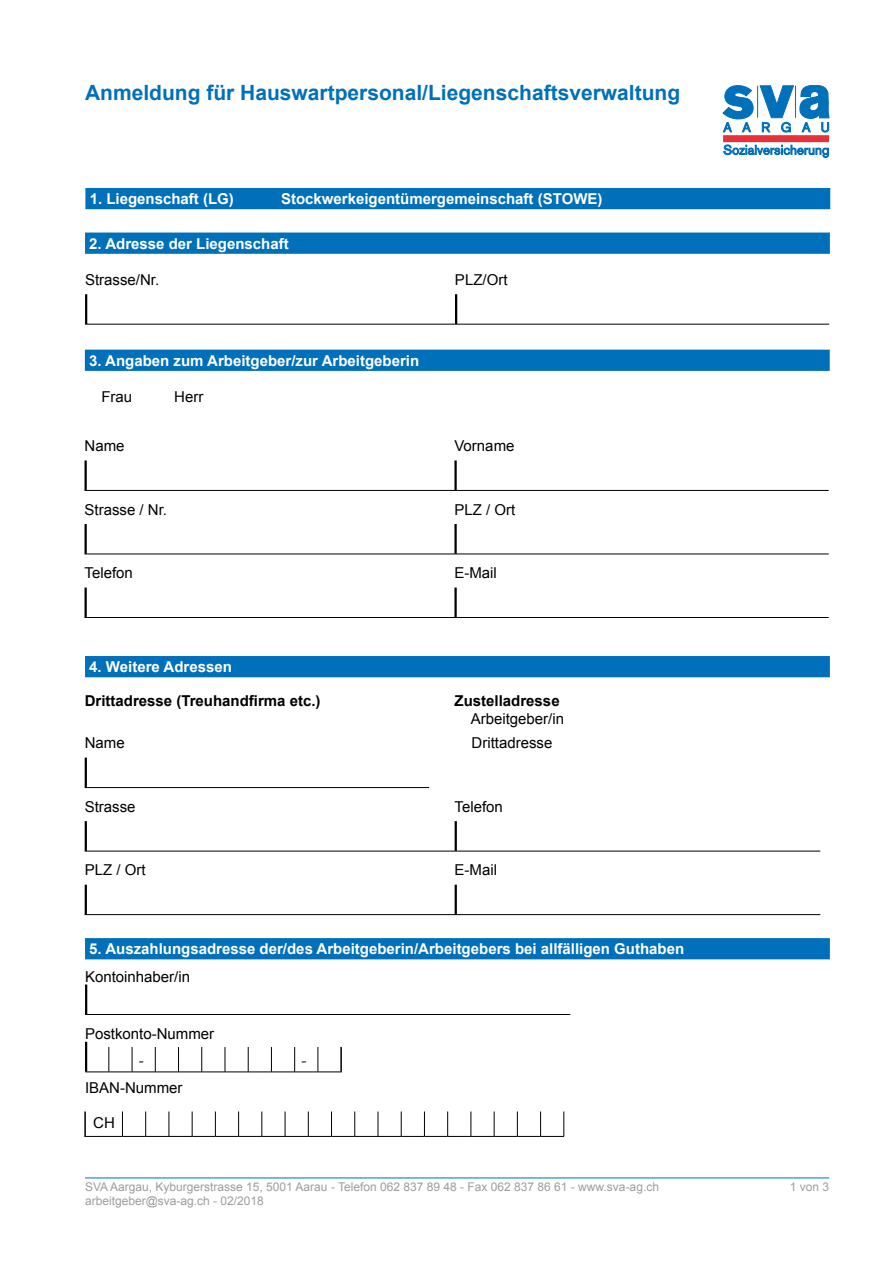
<style>
.page{position:relative;width:893px;height:1263px;background:#fff}
.page>*{position:absolute;margin:0;border:0;box-sizing:border-box;transform-origin:0 0}
.t1{font:700 21px "Arial";color:#0070ba}
.t2{font:18px "Minion Pro";color:#000}
.t3{font:700 15px "Arial";color:#fff}
.t4{font:15px "Arial";color:#000}
.t5{font:700 15px "Arial";color:#000}
.t6{font:12px/14.4px "Arial";color:#9d9d9c}
</style>
<div class="page">
<hr style="left:85px;top:1177px;width:744px;height:1px;background:#0070ba">
<svg style="left:723px;top:85px;width:106px;height:47px"></svg>
<svg style="left:723px;top:145px;width:106px;height:13px"></svg>
<hr style="left:757px;top:86px;width:1px;height:32px;background:#0070ba">
<hr style="left:795px;top:86px;width:1px;height:32px;background:#0070ba">
<div style="left:723px;top:135px;width:106px;height:7px;background:#e73037"></div>
<div style="left:85px;top:188px;width:745px;height:21px;background:#0070ba"></div>
<hr style="left:85px;top:324px;width:744px;height:1px;background:#000">
<hr style="left:85px;top:294px;width:2px;height:30px;background:#000">
<hr style="left:455px;top:294px;width:2px;height:30px;background:#000">
<div style="left:85px;top:656px;width:745px;height:21px;background:#0070ba"></div>
<div style="left:85px;top:233px;width:745px;height:21px;background:#0070ba"></div>
<hr style="left:85px;top:787px;width:344px;height:1px;background:#000">
<hr style="left:85px;top:851px;width:735px;height:1px;background:#000">
<hr style="left:85px;top:914px;width:735px;height:1px;background:#000">
<hr style="left:85px;top:758px;width:2px;height:29px;background:#000">
<hr style="left:85px;top:821px;width:2px;height:30px;background:#000">
<hr style="left:455px;top:821px;width:2px;height:30px;background:#000">
<hr style="left:85px;top:885px;width:2px;height:29px;background:#000">
<hr style="left:455px;top:885px;width:2px;height:29px;background:#000">
<hr style="left:85px;top:1014px;width:485px;height:1px;background:#000">
<hr style="left:85px;top:984px;width:2px;height:30px;background:#000">
<svg style="left:85px;top:1046px;width:257px;height:27px"></svg>
<hr style="left:340px;top:1047px;width:2px;height:25px;background:#000">
<hr style="left:84px;top:1111px;width:2px;height:25px;background:#000">
<hr style="left:84px;top:1136px;width:38px;height:1px;background:#000">
<svg style="left:122px;top:1111px;width:443px;height:26px"></svg>
<div style="left:85px;top:938px;width:745px;height:21px;background:#0070ba"></div>
<hr style="left:85px;top:1042px;width:2px;height:29px;background:#000">
<div style="left:85px;top:350px;width:745px;height:21px;background:#0070ba"></div>
<hr style="left:85px;top:490px;width:744px;height:1px;background:#000">
<hr style="left:85px;top:554px;width:744px;height:1px;background:#000">
<hr style="left:85px;top:617px;width:744px;height:1px;background:#000">
<hr style="left:85px;top:460px;width:2px;height:30px;background:#000">
<hr style="left:454px;top:460px;width:3px;height:30px;background:#000">
<hr style="left:85px;top:524px;width:2px;height:30px;background:#000">
<hr style="left:454px;top:524px;width:3px;height:30px;background:#000">
<hr style="left:85px;top:587px;width:2px;height:30px;background:#000">
<hr style="left:454px;top:587px;width:3px;height:30px;background:#000">
<h1 class="t1" style="left:85px;top:79px;width:597px">Anmeldung für Hauswartpersonal/Liegenschaftsverwaltung</h1>
<p class="t3" style="left:90px;top:189px;width:146px">1. Liegenschaft (LG)</p>
<p class="t3" style="left:281px;top:189px;width:323px">Stockwerkeigentümergemeinschaft (STOWE)</p>
<p class="t3" style="left:89px;top:234px;width:201px">2. Adresse der Liegenschaft</p>
<p class="t4" style="left:85px;top:270px;width:76px">Strasse/Nr.</p>
<p class="t4" style="left:455px;top:270px;width:54px">PLZ/Ort</p>
<p class="t3" style="left:89px;top:351px;width:332px">3. Angaben zum Arbeitgeber/zur Arbeitgeberin</p>
<p class="t4" style="left:101px;top:387px;width:32px">Frau</p>
<p class="t4" style="left:174px;top:387px;width:31px">Herr</p>
<p class="t4" style="left:85px;top:436px;width:42px">Name</p>
<p class="t4" style="left:454px;top:436px;width:62px">Vorname</p>
<p class="t4" style="left:85px;top:499px;width:84px">Strasse / Nr.</p>
<p class="t4" style="left:454px;top:499px;width:62px">PLZ / Ort</p>
<p class="t4" style="left:85px;top:563px;width:50px">Telefon</p>
<p class="t4" style="left:454px;top:563px;width:44px">E-Mail</p>
<p class="t3" style="left:89px;top:657px;width:144px">4. Weitere Adressen</p>
<p class="t5" style="left:85px;top:691px;width:237px">Drittadresse (Treuhandfirma etc.)</p>
<p class="t5" style="left:455px;top:691px;width:107px">Zustelladresse</p>
<p class="t4" style="left:471px;top:709px;width:95px">Arbeitgeber/in</p>
<p class="t4" style="left:85px;top:733px;width:42px">Name</p>
<p class="t4" style="left:472px;top:733px;width:82px">Drittadresse</p>
<p class="t4" style="left:85px;top:797px;width:52px">Strasse</p>
<p class="t4" style="left:455px;top:797px;width:50px">Telefon</p>
<p class="t4" style="left:85px;top:860px;width:62px">PLZ / Ort</p>
<p class="t4" style="left:455px;top:860px;width:44px">E-Mail</p>
<p class="t3" style="left:89px;top:939px;width:596px">5. Auszahlungsadresse der/des Arbeitgeberin/Arbeitgebers bei allfälligen Guthaben</p>
<p class="t4" style="left:85px;top:966px;width:107px">Kontoinhaber/in</p>
<p class="t4" style="left:85px;top:1023px;width:131px">Postkonto-Nummer</p>
<p class="t2" style="left:138px;top:1048px;width:8px">-</p>
<p class="t2" style="left:301px;top:1048px;width:8px">-</p>
<p class="t4" style="left:85px;top:1077px;width:99px">IBAN-Nummer</p>
<p class="t4" style="left:93px;top:1113px;width:23px">CH</p>
<p class="t6" style="left:85px;top:1179px;width:575px">SVA Aargau, Kyburgerstrasse 15, 5001 Aarau - Telefon 062 837 89 48 - Fax 062 837 86 61 - www.sva-ag.ch arbeitgeber@sva-ag.ch - 02/2018</p>
<p class="t6" style="left:790px;top:1179px;width:41px">1 von 3</p>
</div>
